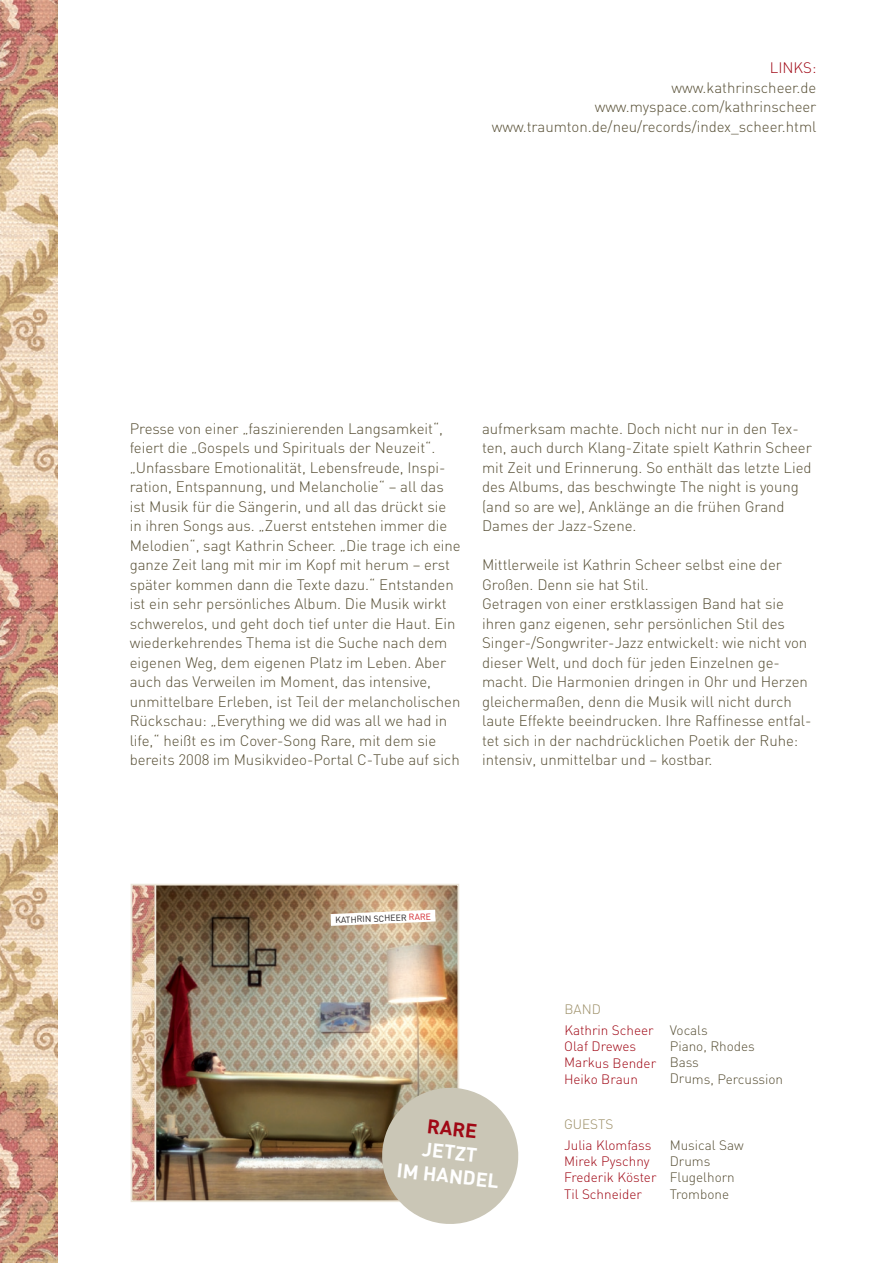
<style>
.page{position:relative;width:893px;height:1263px;background:#fff}
.page>*{position:absolute;margin:0;border:0;box-sizing:border-box;transform-origin:0 0}
.t1{font:700 19.65px "DIN";color:#fff}
.t2{font:700 19.65px "DIN";color:#a00815}
.t3{font:300 15px/19.5px "DIN";color:#574f35}
.t4{font:300 15px "DIN";color:#a00815}
.t5{font:300 13.5px "DIN";letter-spacing:-.005em;color:#a00815}
.t6{font:300 13.5px "DIN";letter-spacing:-.005em;color:#574f35}
.t7{font:300 13.5px "DIN";color:#9b8d65}
.t8{font:8.7px "DIN";color:#231f20}
.s1{color:#d1232a}
</style>
<div class="page">
<img style="left:0;top:0;width:58px;height:683px">
<img style="left:0;top:590px;width:57px;height:672px">
<img style="left:134px;top:887px;width:20px;height:312px">
<img style="left:156px;top:887px;width:300px;height:312px">
<svg style="left:331px;top:910px;width:105px;height:16px"></svg>
<hr style="left:154px;top:884px;width:2px;height:318px;background:#ede7da">
<div style="left:131px;top:884px;width:328px;height:318px;border:2px solid #ede7da"></div>
<svg style="left:378px;top:1084px;width:141px;height:140px"></svg>
<p class="t4" style="left:770px;top:58px;width:18px">Links</p>
<p class="t4" style="left:812px;top:58px;width:6px">:</p>
<p class="t3" style="left:672px;top:77px;width:146px">www.kathrinscheer.de</p>
<p class="t3" style="left:595px;top:97px;width:223px">www.myspace.com/kathrinscheer</p>
<p class="t3" style="left:492px;top:116px;width:326px">www.traumton.de/neu/records/index_scheer.html</p>
<p class="t3" style="left:130px;top:419px;width:315px">Presse von einer „faszinierenden Langsamkeit“, feiert die „Gospels und Spirituals der Neuzeit“.</p>
<p class="t3" style="left:130px;top:458px;width:333px">„Unfassbare Emotionalität, Lebensfreude, Inspi&shy;ration, Entspannung, und Melancholie“ – all das ist Musik für die Sängerin, und all das drückt sie in ihren Songs aus. „Zuerst entstehen immer die Melodien“, sagt Kathrin Scheer. „Die trage ich eine ganze Zeit lang mit mir im Kopf mit herum – erst später kommen dann die Texte dazu.“ Entstanden ist ein sehr persönliches Album. Die Musik wirkt schwerelos, und geht doch tief unter die Haut. Ein wiederkehrendes Thema ist die Suche nach dem eigenen Weg, dem eigenen Platz im Leben. Aber auch das Verweilen im Moment, das intensive, unmittelbare Erleben, ist Teil der melancholischen Rückschau: „Everything we did was all we had in life,“ heißt es im Cover-Song Rare, mit dem sie bereits 2008 im Musik-video-Portal C-Tube auf sich</p>
<p class="t3" style="left:482px;top:419px;width:331px">aufmerksam machte. Doch nicht nur in den Tex&shy;ten, auch durch Klang-Zitate spielt Kathrin Scheer mit Zeit und Erinnerung. So enthält das letzte Lied des Albums, das beschwingte The night is young (and so are we), Anklänge an die frühen Grand Dames der Jazz-Szene.</p>
<p class="t3" style="left:482px;top:555px;width:301px">Mittlerweile ist Kathrin Scheer selbst eine der<br>Großen. Denn sie hat Stil.</p>
<p class="t3" style="left:482px;top:594px;width:331px">Getragen von einer erstklassigen Band hat sie ihren ganz eigenen, sehr persönlichen Stil des Singer-/Songwriter-Jazz entwickelt: wie nicht von dieser Welt, und doch für jeden Einzelnen ge&shy;macht. Die Harmonien dringen in Ohr und Herzen gleichermaßen, denn die Musik will nicht durch laute Effekte beeindrucken. Ihre Raffinesse entfal&shy;tet sich in der nachdrücklichen Poetik der Ruhe: intensiv, unmittelbar und – kostbar.</p>
<p class="t8" style="left:335px;top:914px;width:97px;rotate:-2deg">KATHRIN SCHEER <span class="s1">RARE</span></p>
<p class="t7" style="left:564px;top:1001px;width:38px">BAND</p>
<p class="t5" style="left:564px;top:1022px;width:91px">Kathrin Scheer</p>
<p class="t5" style="left:564px;top:1038px;width:73px">Olaf Drewes</p>
<p class="t5" style="left:564px;top:1054px;width:93px">Markus Bender</p>
<p class="t5" style="left:564px;top:1070px;width:75px">Heiko Braun</p>
<p class="t6" style="left:670px;top:1022px;width:39px">Vocals</p>
<p class="t6" style="left:670px;top:1038px;width:87px">Piano, Rhodes</p>
<p class="t6" style="left:670px;top:1054px;width:31px">Bass</p>
<p class="t6" style="left:670px;top:1070px;width:115px">Drums, Percussion</p>
<p class="t2" style="left:429px;top:1113px;width:52px;rotate:6deg">RARE</p>
<p class="t1" style="left:424px;top:1136px;width:57px;rotate:6deg">JETZT</p>
<p class="t1" style="left:398px;top:1157px;width:104px;rotate:6deg">IM HANDEL</p>
<p class="t7" style="left:564px;top:1116px;width:51px">GUESTS</p>
<p class="t5" style="left:564px;top:1137px;width:89px">Julia Klomfass</p>
<p class="t5" style="left:564px;top:1153px;width:87px">Mirek Pyschny</p>
<p class="t5" style="left:564px;top:1169px;width:94px">Frederik Köster</p>
<p class="t5" style="left:564px;top:1185px;width:79px">Til Schneider</p>
<p class="t6" style="left:670px;top:1137px;width:76px">Musical Saw</p>
<p class="t6" style="left:670px;top:1153px;width:42px">Drums</p>
<p class="t6" style="left:670px;top:1169px;width:67px">Flugelhorn</p>
<p class="t6" style="left:670px;top:1185px;width:61px">Trombone</p>
</div>
